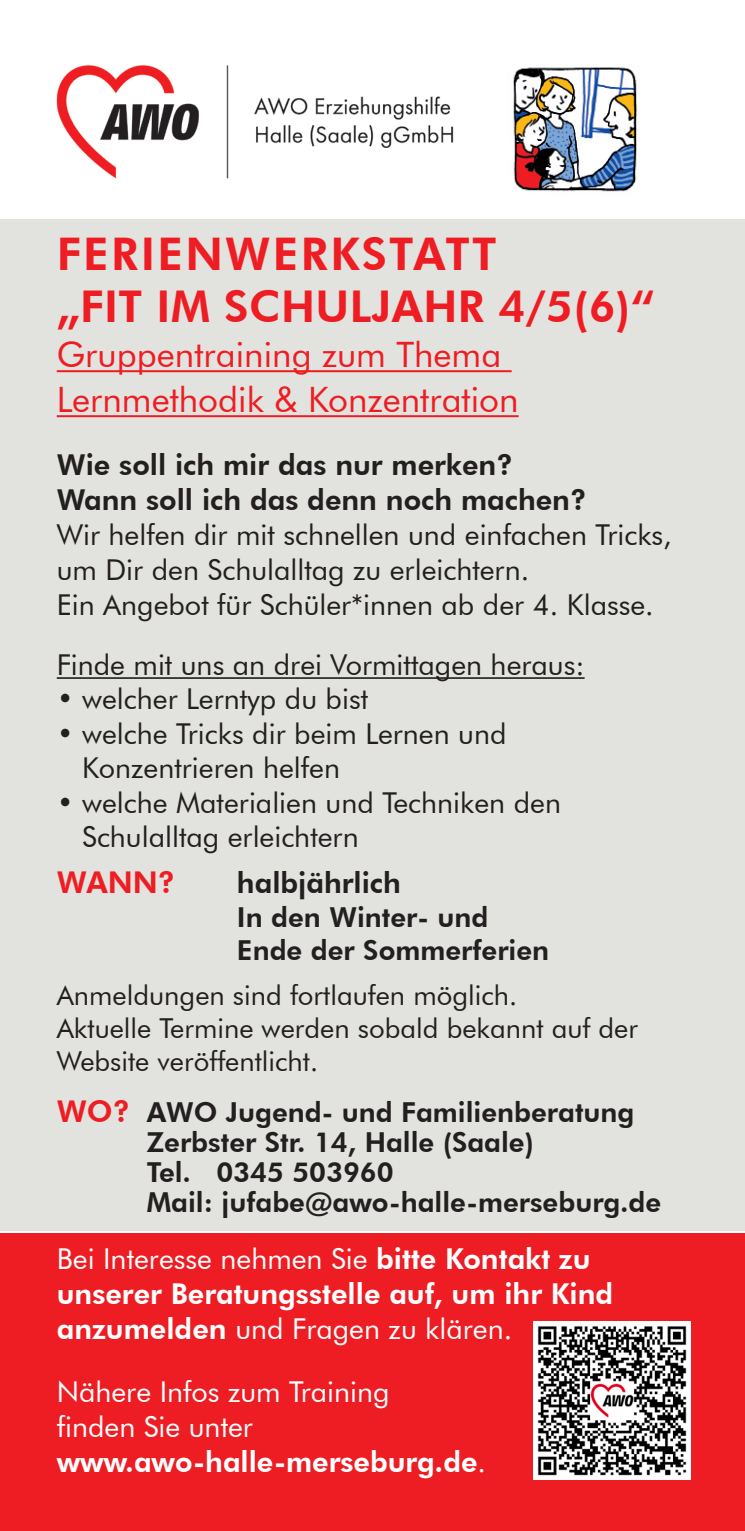
<style>
.page{position:relative;width:745px;height:1531px;background:#fff}
.page>*{position:absolute;margin:0;border:0;box-sizing:border-box;transform-origin:0 0}
.t1{font:800 45px "Futura BT";letter-spacing:.05em;color:#ee1d23}
.t2{font:800 43.75px "Futura BT";letter-spacing:.01em;color:#ee1d23}
.t3{font:35px/45px "Futura BT";color:#ee1d23}
.t4{font:800 30px "Futura BT";color:#ee1d23}
.t5{font:28.75px/35px "Futura BT";color:#231f20}
.t6{font:800 28.75px/35px "Futura BT";color:#fff}
.t7{font:800 28.75px/35px "Futura BT";color:#231f20}
.t8{font:28.75px/35px "Futura BT";color:#fff}
.t9{font:800 27.5px/30px "Futura BT";color:#231f20}
.t10{font:27.5px/33px "Futura BT";color:#231f20}
.s1{font-size:27.5px;color:#231f20}
.s2{font-weight:400}
.s3{font-weight:800}
</style>
<div class="page">
<div style="left:0;top:1233px;width:744px;height:298px;background:#ee1d23"></div>
<div style="left:0;top:220px;width:744px;height:1011px;background:#e2e2de"></div>
<hr style="left:57px;top:370px;width:454px;height:2px;background:#ee1d23">
<hr style="left:57px;top:415px;width:461px;height:2px;background:#ee1d23">
<hr style="left:57px;top:677px;width:527px;height:2px;background:#231f20">
<img style="left:56px;top:65px;width:398px;height:114px">
<img style="left:513px;top:67px;width:125px;height:125px">
<img style="left:533px;top:1321px;width:157px;height:158px">
<h1 class="t1" style="left:57px;top:226px;width:441px">Ferienwerkstatt</h1>
<h2 class="t2" style="left:57px;top:280px;width:598px">„Fit im Schuljahr 4/5(6)“</h2>
<p class="t3" style="left:57px;top:332px;width:463px">Gruppentraining zum Thema<br>Lernmethodik &amp; Konzentration</p>
<p class="t7" style="left:57px;top:447px;width:531px">Wie soll ich mir das nur merken?<br>Wann soll ich das denn noch machen?</p>
<p class="t5" style="left:57px;top:517px;width:616px">Wir helfen dir mit schnellen und einfachen Tricks, um Dir den Schulalltag zu erleichtern.<br>Ein Angebot für Schüler*innen ab der 4. Klasse.</p>
<p class="t5" style="left:57px;top:647px;width:529px">Finde mit uns an drei Vormittagen heraus:</p>
<p class="t5" style="left:57px;top:681px;width:313px">• welcher Lerntyp du bist</p>
<p class="t5" style="left:82px;top:716px;width:425px;text-indent:-25px">• welche Tricks dir beim Lernen und<br>Konzentrieren helfen</p>
<p class="t5" style="left:82px;top:785px;width:480px;text-indent:-25px">• welche Materialien und Techniken den<br>Schulalltag erleichtern</p>
<p class="t4" style="left:57px;top:864px;width:120px">Wann?</p>
<p class="t7" style="left:237px;top:865px;width:165px">halbjährlich</p>
<p class="t9" style="left:237px;top:902px;width:253px">I n den Winter- und</p>
<p class="t9" style="left:57px;top:935px;width:66px">E</p>
<p class="t9" style="left:252px;top:935px;width:298px">nde der Sommerferien</p>
<p class="t10" style="left:57px;top:979px;width:582px">Anmeldungen sind fortlaufen möglich.<br>Aktuelle Termine werden sobald bekannt auf der<br>Website veröffentlicht.</p>
<p class="t4" style="left:57px;top:1093px;width:115px">Wo? <span class="s1">AWO</span></p>
<p class="t9" style="left:147px;top:1097px;width:515px;text-indent:79px">Jugend- und Familienberatung<br>Zerbster Str. 14, H alle (Saale)<br>Tel. 0345 503960<br>Mail: jufabe@awo-halle-merseburg.de</p>
<p class="t6" style="left:57px;top:1241px;width:557px"><span class="s2">Bei Interesse nehmen Sie</span> bitte Kontakt zu unserer Beratungsstelle auf, um ihr Kind anzumelden <span class="s2">und Fragen zu klären.</span></p>
<p class="t8" style="left:57px;top:1374px;width:430px">Nähere Infos zum Training<br>finden Sie unter <span class="s3">www.awo-halle-merseburg.de</span>.</p>
</div>
